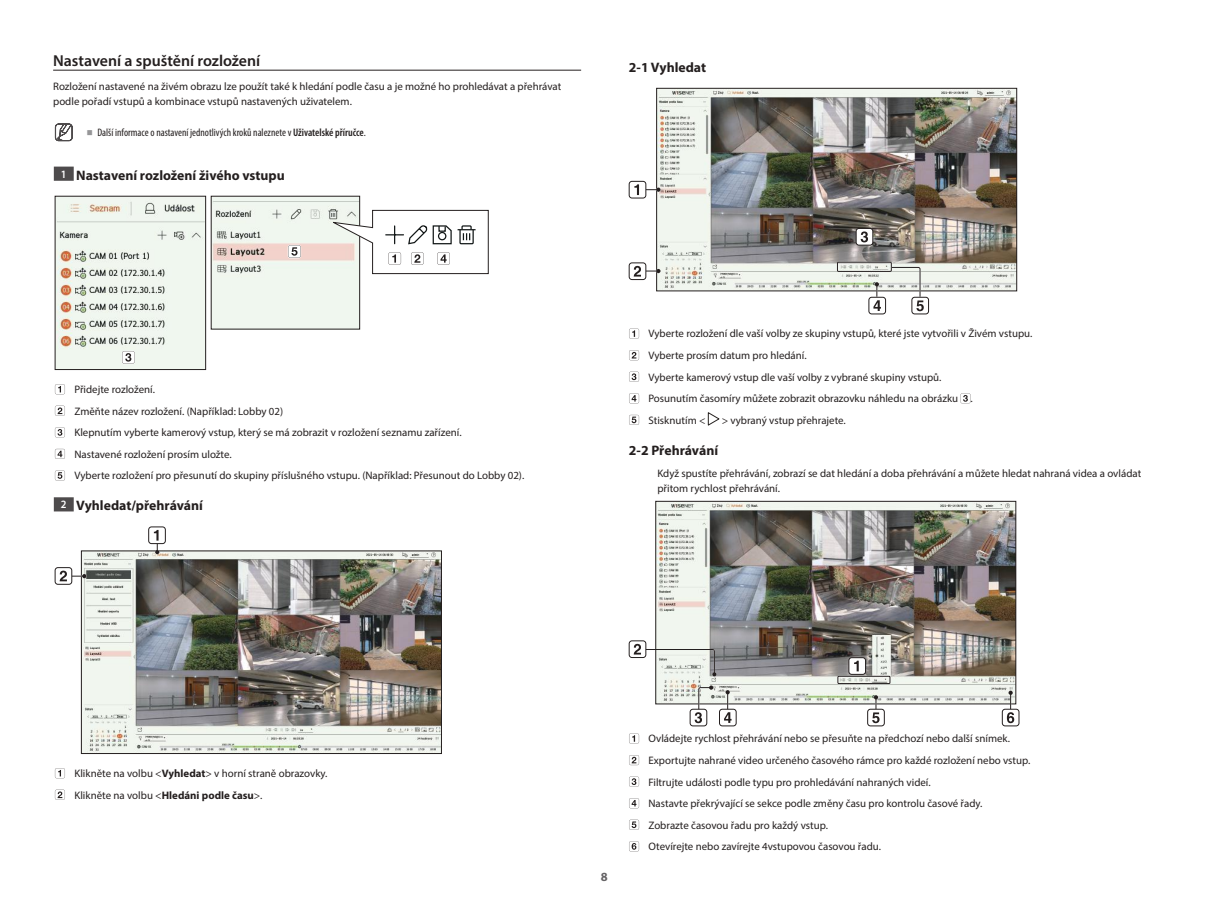
<style>
.page{position:relative;width:1219px;height:911px;background:#fff}
.page>*{position:absolute;margin:0;border:0;box-sizing:border-box;transform-origin:0 0}
.t1{font:600 15.88px "Myriad Pro";color:#241f1f}
.t2{font:700 13.75px "Myriad Pro";color:#241f1f}
.t3{font:700 12.5px "Myriad Pro";color:#656365}
.t4{font:10.88px/21.6px "Myriad Pro";color:#241f1f}
.t5{font:condensed 10.88px "Myriad Pro";color:#241f1f}
.s1{font-family:"Noto Sans CJ Kkr";font-stretch:normal;font-size:6.25px;color:#969698}
.s2{font-weight:600}
.s3{font-weight:700}
</style>
<div class="page">
<hr style="left:53px;top:70px;width:528px;height:1px;background:#241f1f">
<svg style="left:55px;top:123px;width:18px;height:18px"></svg>
<div style="left:54px;top:167px;width:20px;height:14px;background:#4e4b4c"></div>
<img style="left:213px;top:198px;width:145px;height:129px">
<img style="left:57px;top:198px;width:147px;height:170px">
<div style="left:55px;top:196px;width:151px;height:174px;border:1px solid #241f1f"></div>
<div style="left:122px;top:350px;width:13px;height:14px;background:#f0f5f0;border-radius:2px"></div>
<svg style="left:122px;top:351px;width:13px;height:13px"></svg>
<svg style="left:288px;top:245px;width:13px;height:13px"></svg>
<svg style="left:331px;top:210px;width:158px;height:64px"></svg>
<svg style="left:55px;top:384px;width:10px;height:10px"></svg>
<svg style="left:55px;top:406px;width:10px;height:10px"></svg>
<svg style="left:55px;top:427px;width:10px;height:10px"></svg>
<svg style="left:55px;top:449px;width:10px;height:10px"></svg>
<svg style="left:55px;top:470px;width:10px;height:10px"></svg>
<div style="left:54px;top:497px;width:20px;height:14px;background:#4e4b4c"></div>
<img style="left:83px;top:553px;width:357px;height:198px">
<div style="left:81px;top:551px;width:361px;height:202px;border:1px solid #241f1f"></div>
<div style="left:148px;top:527px;width:18px;height:17px;border:1px solid #241f1f;border-radius:3px"></div>
<svg style="left:154px;top:530px;width:5px;height:24px"></svg>
<div style="left:55px;top:567px;width:17px;height:17px;border:1px solid #241f1f;border-radius:3px"></div>
<svg style="left:60px;top:570px;width:26px;height:11px"></svg>
<svg style="left:55px;top:768px;width:10px;height:10px"></svg>
<svg style="left:55px;top:789px;width:10px;height:11px"></svg>
<img style="left:658px;top:90px;width:357px;height:199px">
<div style="left:656px;top:88px;width:361px;height:203px;border:1px solid #241f1f"></div>
<svg style="left:646px;top:187px;width:14px;height:5px"></svg>
<div style="left:629px;top:181px;width:17px;height:17px;border:1px solid #241f1f;border-radius:3px"></div>
<svg style="left:634px;top:184px;width:5px;height:11px"></svg>
<div style="left:629px;top:263px;width:17px;height:17px;border:1px solid #241f1f;border-radius:3px"></div>
<svg style="left:634px;top:266px;width:26px;height:10px"></svg>
<div style="left:856px;top:228px;width:17px;height:17px;background:#fff;border-radius:3px"></div>
<div style="left:856px;top:228px;width:17px;height:17px;border:1px solid #241f1f;border-radius:3px"></div>
<svg style="left:861px;top:231px;width:7px;height:11px"></svg>
<div style="left:869px;top:297px;width:17px;height:17px;border:1px solid #241f1f;border-radius:3px"></div>
<svg style="left:873px;top:282px;width:8px;height:29px"></svg>
<div style="left:837px;top:262px;width:55px;height:10px;border:1px solid #241f1f"></div>
<div style="left:912px;top:297px;width:17px;height:17px;border:1px solid #241f1f;border-radius:3px"></div>
<svg style="left:891px;top:266px;width:33px;height:45px"></svg>
<svg style="left:629px;top:328px;width:10px;height:11px"></svg>
<svg style="left:629px;top:350px;width:10px;height:10px"></svg>
<svg style="left:629px;top:372px;width:10px;height:10px"></svg>
<svg style="left:629px;top:393px;width:10px;height:10px"></svg>
<svg style="left:960px;top:393px;width:10px;height:10px"></svg>
<svg style="left:629px;top:415px;width:10px;height:10px"></svg>
<svg style="left:708px;top:412px;width:11px;height:13px"></svg>
<img style="left:658px;top:503px;width:356px;height:199px">
<div style="left:656px;top:501px;width:360px;height:203px;border:1px solid #241f1f"></div>
<div style="left:629px;top:640px;width:17px;height:17px;border:1px solid #241f1f;border-radius:3px"></div>
<svg style="left:634px;top:644px;width:82px;height:32px"></svg>
<div style="left:837px;top:675px;width:53px;height:9px;border:1px solid #fff"></div>
<div style="left:837px;top:676px;width:53px;height:8px;border:1px solid #241f1f"></div>
<div style="left:849px;top:657px;width:16px;height:17px;background:#fff;border-radius:3px"></div>
<div style="left:849px;top:657px;width:17px;height:17px;border:1px solid #241f1f;border-radius:3px"></div>
<svg style="left:854px;top:660px;width:5px;height:11px"></svg>
<div style="left:690px;top:709px;width:17px;height:17px;border:1px solid #241f1f;border-radius:3px"></div>
<svg style="left:695px;top:685px;width:18px;height:38px"></svg>
<div style="left:719px;top:709px;width:17px;height:17px;border:1px solid #241f1f;border-radius:3px"></div>
<svg style="left:724px;top:690px;width:7px;height:33px"></svg>
<div style="left:867px;top:709px;width:17px;height:17px;border:1px solid #241f1f;border-radius:3px"></div>
<svg style="left:872px;top:695px;width:7px;height:28px"></svg>
<div style="left:1002px;top:709px;width:17px;height:17px;border:1px solid #241f1f;border-radius:3px"></div>
<svg style="left:1007px;top:690px;width:7px;height:33px"></svg>
<svg style="left:629px;top:733px;width:10px;height:10px"></svg>
<svg style="left:629px;top:755px;width:10px;height:10px"></svg>
<svg style="left:629px;top:776px;width:10px;height:10px"></svg>
<svg style="left:629px;top:798px;width:10px;height:10px"></svg>
<svg style="left:629px;top:819px;width:10px;height:11px"></svg>
<svg style="left:629px;top:841px;width:10px;height:10px"></svg>
<h1 class="t1" style="left:53px;top:51px;width:209px">Nastavení a spuštění rozložení</h1>
<p class="t4" style="left:53px;top:79px;width:510px;line-height:15px">Rozložení nastavené na živém obrazu lze použít také k hledání podle času a je možné ho prohledávat a přehrávat podle pořadí vstupů a kombinace vstupů nastavených uživatelem.</p>
<p class="t5" style="left:87px;top:126px;width:281px"><span class="s1">■</span> Další informace o nastavení jednotlivých kroků naleznete v <span class="s2">Uživatelské příručce</span>.</p>
<p class="t2" style="left:61px;top:166px;width:225px"><sup>1</sup> Nastavení rozložení živého vstupu</p>
<p class="t4" style="left:74px;top:378px;width:451px">Přidejte rozložení.<br>Změňte název rozložení. (Například: Lobby 02)<br>Klepnutím vyberte kamerový vstup, který se má zobrazit v rozložení seznamu zařízení.<br>Nastavené rozložení prosím uložte.<br>Vyberte rozložení pro přesunutí do skupiny příslušného vstupu. (Například: Přesunout do Lobby 02).</p>
<p class="t2" style="left:61px;top:497px;width:144px"><sup>2</sup> Vyhledat/přehrávání</p>
<p class="t2" style="left:629px;top:58px;width:79px">2-1 Vyhledat</p>
<p class="t4" style="left:648px;top:323px;width:385px">Vyberte rozložení dle vaší volby ze skupiny vstupů, které jste vytvořili v Živém vstupu.<br>Vyberte prosím datum pro hledání.<br>Vyberte kamerový vstup dle vaší volby z vybrané skupiny vstupů.<br>Posunutím časomíry můžete zobrazit obrazovku náhledu na obrázku .<br>Stisknutím &lt;</p>
<p class="t4" style="left:722px;top:409px;width:126px">&gt; vybraný vstup přehrajete.</p>
<p class="t2" style="left:629px;top:441px;width:91px">2-2 Přehrávání</p>
<p class="t4" style="left:657px;top:465px;width:485px;line-height:15px">Když spustíte přehrávání, zobrazí se dat hledání a doba přehrávání a můžete hledat nahraná videa a ovládat přitom rychlost přehrávání.</p>
<p class="t4" style="left:74px;top:762px;width:255px">Klikněte na volbu &lt;<span class="s3">Vyhledat</span>&gt; v horní straně obrazovky.<br>Klikněte na volbu &lt;<span class="s3">Hledáni podle času</span>&gt;.</p>
<p class="t3" style="left:601px;top:869px;width:8px">8</p>
<p class="t4" style="left:648px;top:727px;width:383px">Ovládejte rychlost přehrávání nebo se přesuňte na předchozí nebo další snímek.<br>Exportujte nahrané video určeného časového rámce pro každé rozložení nebo vstup.<br>Filtrujte události podle typu pro prohledávání nahraných videí.<br>Nastavte překrývající se sekce podle změny času pro kontrolu časové řady.<br>Zobrazte časovou řadu pro každý vstup.<br>Otevírejte nebo zavírejte 4vstupovou časovou řadu.</p>
</div>
